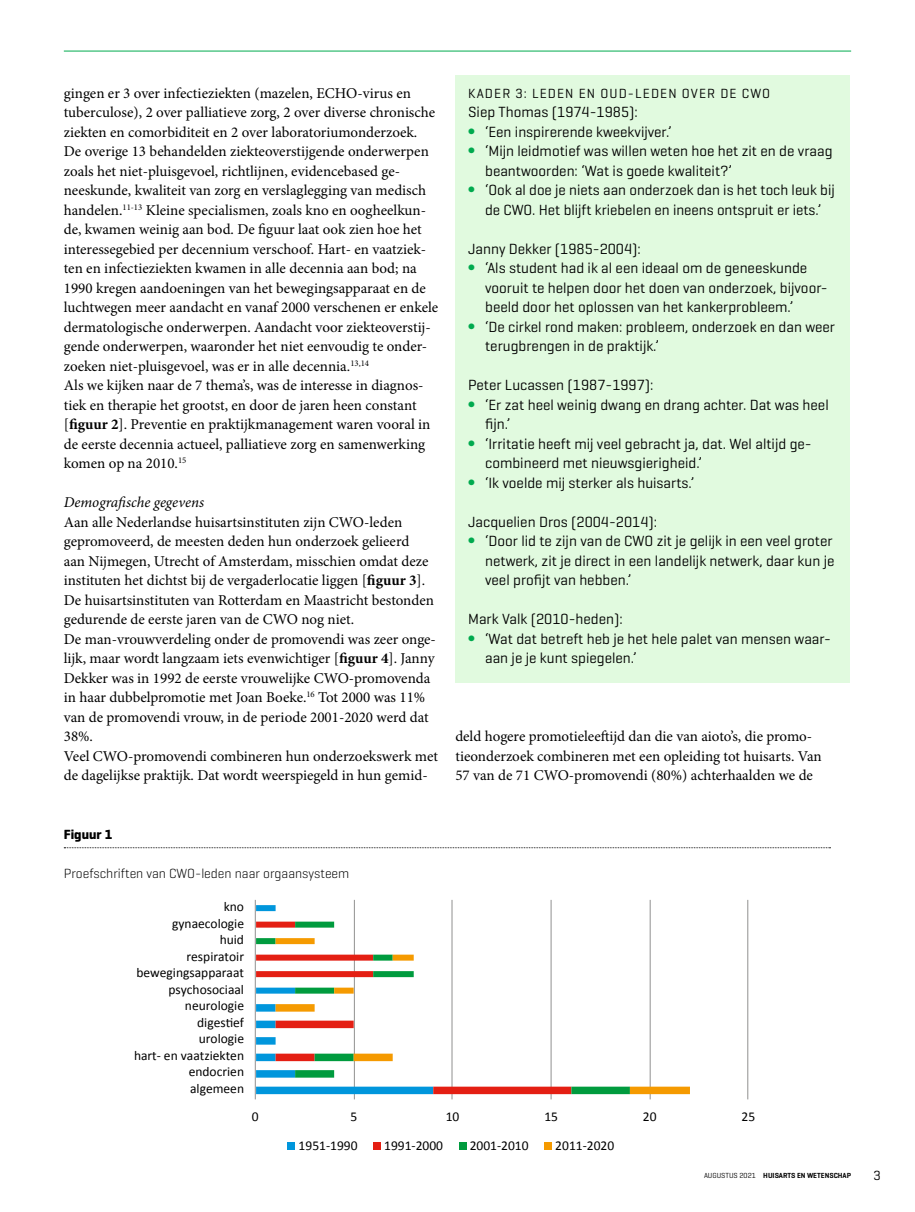
<style>
.page{position:relative;width:915px;height:1212px;background:#fff}
.page>*{position:absolute;margin:0;border:0;box-sizing:border-box;transform-origin:0 0}
.Para_broodtekst{font:15px/19.5px "Minion Pro";color:#000}
.List_unordered_1_kad{font:15px/19.5px "Geogrotesque";color:#000}
.Para_kadertekst{font:15px "Geogrotesque";color:#000}
.Para_broodtekst-2{font:italic 15px "Minion Pro";color:#000}
.t1{font:13.5px/16.5px "Calibri 2";color:#000;text-align:right}
.Image_Caption_figuur{font:300 13.5px "Geogrotesque";color:#000}
.Box_Heading_kader_ko{font:13.5px "Geogrotesque";letter-spacing:.08em;color:#000}
.Image_Caption_figuur-2{font:700 13.5px "Geogrotesque";color:#000}
.t2{font:600 7.5px "Geogrotesque";color:#000}
.t3{font:7.5px "Geogrotesque";color:#000}
.s1{font-weight:700}
.s2{font-size:18px;color:#00aa4e}
.s3{font-family:"Calibri"}
.s4{font-weight:400}
</style>
<div class="page">
<hr style="left:64px;top:51px;width:786px;height:1px;background:#00aa4e">
<div style="left:455px;top:75px;width:394px;height:608px;background:#e1fadf"></div>
<hr style="left:354px;top:900px;width:1px;height:199px;background:#9d9d9c">
<hr style="left:451px;top:900px;width:1px;height:199px;background:#9d9d9c">
<hr style="left:550px;top:900px;width:1px;height:199px;background:#9d9d9c">
<hr style="left:649px;top:900px;width:1px;height:199px;background:#9d9d9c">
<hr style="left:747px;top:900px;width:1px;height:199px;background:#9d9d9c">
<svg style="left:256px;top:905px;width:98px;height:16px"></svg>
<svg style="left:256px;top:921px;width:296px;height:173px"></svg>
<svg style="left:275px;top:938px;width:414px;height:156px"></svg>
<hr style="left:255px;top:900px;width:1px;height:199px;background:#9d9d9c">
<div style="left:287px;top:1142px;width:8px;height:7px;background:#0096dc"></div>
<div style="left:373px;top:1142px;width:7px;height:7px;background:#e41f13"></div>
<div style="left:458px;top:1142px;width:8px;height:7px;background:#009b3e"></div>
<div style="left:544px;top:1142px;width:7px;height:7px;background:#f59a00"></div>
<svg style="left:64px;top:847px;width:766px;height:1px"></svg>
<p class="Para_broodtekst" style="left:64px;top:83px;width:376px">gingen er 3 over infectieziekten (mazelen, ECHO-virus en tuberculose), 2 over palliatieve zorg, 2 over diverse chronische ziekten en comorbiditeit en 2 over laboratoriumonderzoek.<br>De overige 13 behandelden ziekteoverstijgende onderwerpen zoals het niet-pluisgevoel, richtlijnen, evidencebased ge&shy;neeskunde, kwaliteit van zorg en verslaglegging van medisch handelen.<sup>11-13</sup> Kleine specialismen, zoals kno en oogheelkun&shy;de, kwamen weinig aan bod. De figuur laat ook zien hoe het interessegebied per decennium verschoof. Hart- en vaatziek&shy;ten en infectieziekten kwamen in alle decennia aan bod; na 1990 kregen aandoeningen van het bewegingsapparaat en de luchtwegen meer aandacht en vanaf 2000 verschenen er enkele dermatologische onderwerpen. Aandacht voor ziekteoverstij&shy;gende onderwerpen, waaronder het niet eenvoudig te onder&shy;zoeken niet-pluisgevoel, was er in alle decennia.<sup>13,14</sup></p>
<p class="Para_broodtekst" style="left:64px;top:376px;width:368px">Als we kijken naar de 7 thema’s, was de interesse in diagnos&shy;tiek en therapie het grootst, en door de jaren heen constant [<span class="s1">figuur 2</span>]. Preventie en praktijkmanagement waren vooral in de eerste decennia actueel, palliatieve zorg en samenwerking komen op na 2010.<sup>15</sup></p>
<p class="Para_broodtekst-2" style="left:64px;top:492px;width:142px">Demografische gegevens</p>
<p class="Para_broodtekst" style="left:64px;top:512px;width:371px">Aan alle Nederlandse huisartsinstituten zijn CWO-leden gepromoveerd, de meesten deden hun onderzoek gelieerd aan Nijmegen, Utrecht of Amsterdam, misschien omdat deze instituten het dichtst bij de vergaderlocatie liggen [<span class="s1">figuur 3</span>].<br>De huisartsinstituten van Rotterdam en Maastricht bestonden gedurende de eerste jaren van de CWO nog niet.</p>
<p class="Para_broodtekst" style="left:64px;top:629px;width:373px">De man-vrouwverdeling onder de promovendi was zeer onge&shy;lijk, maar wordt langzaam iets evenwichtiger [<span class="s1">figuur 4</span>]. Janny Dekker was in 1992 de eerste vrouwelijke CWO-promovenda in haar dubbelpromotie met Joan Boeke.<sup>16</sup> Tot 2000 was 11% van de promovendi vrouw, in de periode 2001-2020 werd dat 38%.</p>
<p class="Para_broodtekst" style="left:64px;top:746px;width:375px">Veel CWO-promovendi combineren hun onderzoekswerk met de dagelijkse praktijk. Dat wordt weerspiegeld in hun gemid-</p>
<p class="Box_Heading_kader_ko" style="left:468px;top:85px;width:303px">KADER 3: LEDEN EN OUD-LEDEN OVER DE CWO</p>
<p class="Para_kadertekst" style="left:468px;top:103px;width:171px">Siep Thomas (1974-1985):</p>
<p class="List_unordered_1_kad" style="left:468px;top:121px;width:205px"><span class="s2">∫</span> ‘Een inspirerende kweekvijver.’</p>
<p class="List_unordered_1_kad" style="left:485px;top:141px;width:349px;text-indent:-17px"><span class="s2">∫</span> ‘M ijn leidmotief was willen weten hoe het zit en de vraag beantwoorden: ‘Wat is goede kwaliteit?’</p>
<p class="List_unordered_1_kad" style="left:468px;top:180px;width:368px;text-align:center"><span class="s2">∫</span> ‘Ook al doe je niets aan onderzoek dan is het toch leuk bij de CWO. Het blijft kriebelen en ineens ontspruit er iets.’</p>
<p class="List_unordered_1_kad" style="left:468px;top:238px;width:174px">Janny Dekker (1985-2004):</p>
<p class="List_unordered_1_kad" style="left:485px;top:258px;width:344px;text-indent:-17px"><span class="s2">∫</span> ‘Als student had ik al een ideaal om de geneeskunde vooruit te helpen door het doen van onderzoek, bijvoor&shy;beeld door het oplossen van het kankerprobleem.’</p>
<p class="List_unordered_1_kad" style="left:485px;top:316px;width:351px;text-indent:-17px"><span class="s2">∫</span> ‘De cirkel rond maken: probleem, onderzoek en dan weer terugbrengen in de praktijk.’</p>
<p class="Para_kadertekst" style="left:468px;top:376px;width:187px">Peter Lucassen (1987-1997):</p>
<p class="List_unordered_1_kad" style="left:485px;top:394px;width:345px;text-indent:-17px"><span class="s2">∫</span> ‘Er zat heel weinig dwang en drang achter. Dat was heel fijn.’</p>
<p class="List_unordered_1_kad" style="left:485px;top:433px;width:328px;text-indent:-17px"><span class="s2">∫</span> ‘Irritatie heeft mij veel gebracht ja, dat. Wel altijd ge&shy;combineerd met nieuwsgierigheid.’</p>
<p class="List_unordered_1_kad" style="left:468px;top:472px;width:227px"><span class="s2">∫</span> ‘Ik voelde mij sterker als huisarts.’</p>
<p class="List_unordered_1_kad" style="left:468px;top:511px;width:190px">Jacquelien Dros (2004-2014):</p>
<p class="List_unordered_1_kad" style="left:485px;top:531px;width:350px;text-indent:-17px"><span class="s2">∫</span> ‘Door lid te zijn van de CWO zit je gelijk in een veel groter netwerk, zit je direct in een landelijk netwerk, daar kun je veel profijt van hebben.’</p>
<p class="List_unordered_1_kad" style="left:468px;top:609px;width:156px">Mark Valk (2010-heden):</p>
<p class="List_unordered_1_kad" style="left:485px;top:628px;width:347px;text-indent:-17px"><span class="s2">∫</span> ‘Wat dat betreft heb je het hele palet van mensen waar&shy;aan je je kunt spiegelen.’</p>
<p class="Para_broodtekst" style="left:455px;top:727px;width:368px">deld hogere promotieleeftijd dan die van aioto’s, die promo&shy;tieonderzoek combineren met een opleiding tot huisarts. Van<br>57 van de 71 CWO-promovendi (80%) achterhaalden we de</p>
<p class="Image_Caption_figuur-2" style="left:64px;top:826px;width:50px">Figuur 1</p>
<p class="Image_Caption_figuur" style="left:64px;top:865px;width:287px">Proefschriften van CWO-leden naar orgaansysteem</p>
<p class="t1" style="left:134px;top:898px;width:112px">kno<br>gynaecologie<br>huid<br>respiratoir bewegingsapparaat psychosociaal neurologie<br><span class="s3">digestief<br></span>urologie<br>hart- en vaatziekten endocrien algemeen</p>
<p class="t1" style="left:252px;top:1108px;width:8px">0</p>
<p class="t1" style="left:350px;top:1108px;width:8px">5</p>
<p class="t1" style="left:445px;top:1108px;width:15px">10</p>
<p class="t1" style="left:544px;top:1108px;width:15px">15</p>
<p class="t1" style="left:642px;top:1108px;width:15px">20</p>
<p class="t1" style="left:741px;top:1108px;width:15px">25</p>
<p class="t1" style="left:298px;top:1136px;width:60px">1951-1990</p>
<p class="t1" style="left:384px;top:1136px;width:60px">1991-2000</p>
<p class="t1" style="left:469px;top:1136px;width:60px">2001-2010</p>
<p class="t1" style="left:555px;top:1136px;width:60px">2011-2020</p>
<p class="t3" style="left:715px;top:1171px;width:42px">maand 0 00</p>
<p class="Box_Heading_kader_ko" style="left:873px;top:1166px;width:9px">3</p>
<p class="t2" style="left:703px;top:1171px;width:148px"><span class="s4">AUGUSTUS 2021</span> HUISARTS EN WETENSCHAP</p>
</div>
